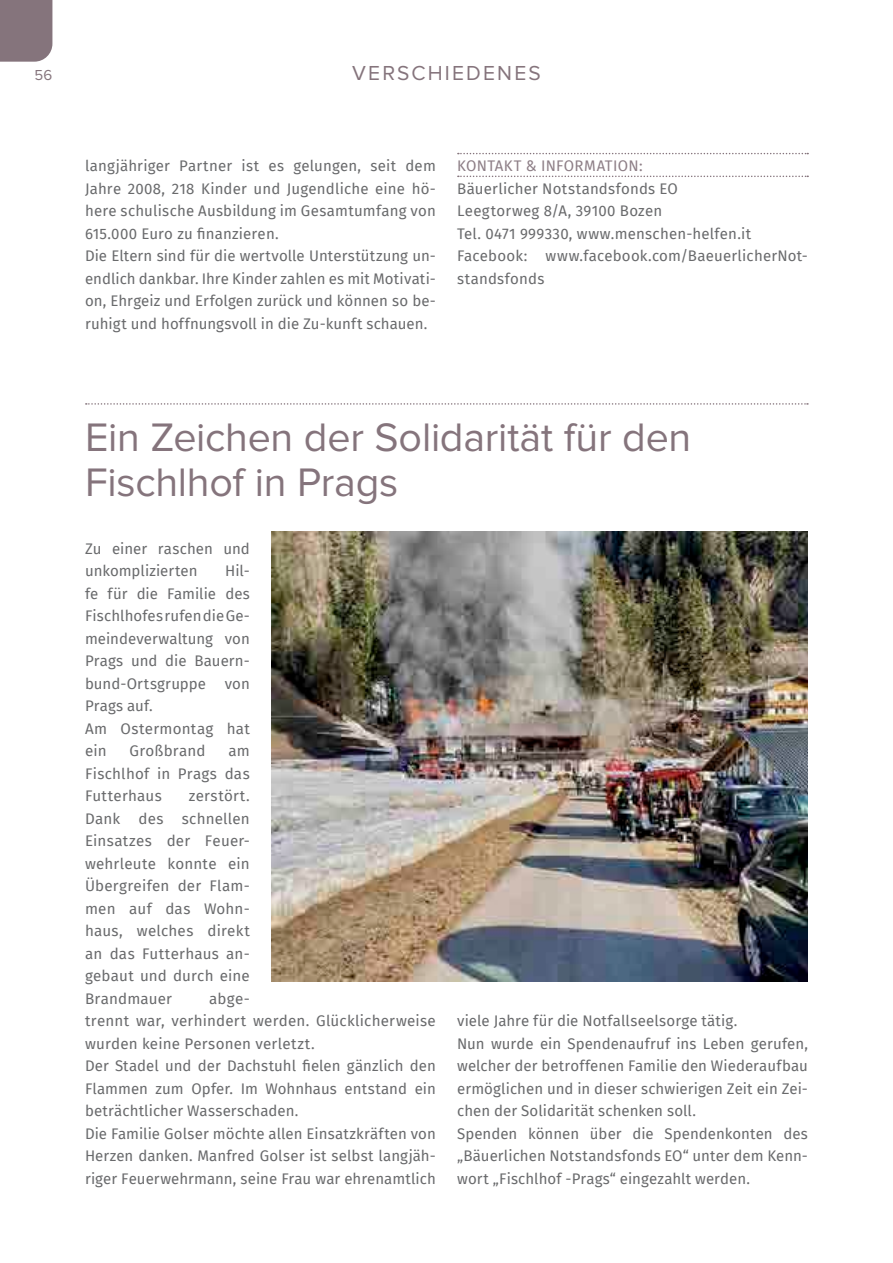
<style>
.page{position:relative;width:893px;height:1263px;background:#fff}
.page>*{position:absolute;margin:0;border:0;box-sizing:border-box;transform-origin:0 0}
.Title_Violett{font:41.25px/45px "Proxima Nova";letter-spacing:-.005em;color:#85747c}
.t1{font:21px "Proxima Nova";letter-spacing:.1em;color:#85747c}
.Body_Text{font:15px/22.5px "Fira Sans";letter-spacing:.01em;color:#696a6c;text-align:justify}
.ViolettTitle_Absatzl{font:15px "Fira Sans";letter-spacing:.02em;color:#8d7e86}
.t2{font:15px "Proxima Nova";color:#85747c}
</style>
<div class="page">
<svg style="left:458px;top:153px;width:350px;height:1px"></svg>
<svg style="left:458px;top:176px;width:350px;height:1px"></svg>
<svg style="left:86px;top:403px;width:722px;height:2px"></svg>
<img style="left:271px;top:531px;width:537px;height:450px">
<div style="left:0;top:0;width:52px;height:62px;background:#85747c"></div>
<p class="t2" style="left:34px;top:66px;width:19px">56</p>
<h2 class="t1" style="left:352px;top:61px;width:190px">VERSCHIEDENES</h2>
<p class="Body_Text" style="left:85px;top:154px;width:352px">langjähriger Partner ist es gelungen, seit dem Jahre 2008, 218 Kinder und Jugendliche eine hö&shy;here schulische Ausbildung im Gesamtumfang von 615.000 Euro zu finanzieren.</p>
<p class="Body_Text" style="left:85px;top:244px;width:352px">Die Eltern sind für die wertvolle Unterstützung un&shy;endlich dankbar. Ihre Kinder zahlen es mit Motivati&shy;on, Ehrgeiz und Erfolgen zurück und können so be&shy;ruhigt und hoffnungsvoll in die Zu-kunft schauen.</p>
<p class="ViolettTitle_Absatzl" style="left:457px;top:155px;width:187px">KONTAKT &amp; INFORMATION:</p>
<p class="Body_Text" style="left:457px;top:177px;width:222px">Bäuerlicher Notstandsfonds EO</p>
<p class="Body_Text" style="left:457px;top:199px;width:207px">Leegtorweg 8/A, 39100 Bozen</p>
<p class="Body_Text" style="left:457px;top:222px;width:296px">Tel. 0471 999330, www.menschen-helfen.it</p>
<p class="Body_Text" style="left:457px;top:244px;width:352px">Facebook: www.facebook.com/BaeuerlicherNot&shy;standsfonds</p>
<p class="Title_Violett" style="left:85px;top:416px;width:608px">Ein Zeichen der Solidarität für den<br>Fischlhof in Prags</p>
<p class="Body_Text" style="left:85px;top:537px;width:166px">Zu einer raschen und unkomplizierten</p>
<p class="Body_Text" style="left:85px;top:559px;width:166px;text-indent:140px">Hil&shy;fe für die Familie des Fischlhofes rufen die Ge&shy;meindeverwaltung von Prags und die Bauern&shy;bund-Ortsgruppe von Prags auf.</p>
<p class="Body_Text" style="left:85px;top:717px;width:166px">Am Ostermontag hat ein</p>
<p class="Body_Text" style="left:130px;top:739px;width:77px">Großbrand</p>
<p class="Body_Text" style="left:85px;top:739px;width:166px;text-indent:143px">am Fischlhof in Prags das Futterhaus</p>
<p class="Body_Text" style="left:85px;top:784px;width:166px;text-indent:104px">zerstört.<br>Dank des schnellen Einsatzes der Feuer&shy;wehrleute konnte ein Übergreifen der Flam&shy;men auf das Wohn&shy;haus, welches direkt an das Futterhaus an&shy;gebaut und durch eine Brandmauer</p>
<p class="Body_Text" style="left:85px;top:987px;width:352px;text-align:left;text-indent:124px">abge-<br>trennt war, verhindert werden. Glücklicherweise wurden keine Personen verletzt.</p>
<p class="Body_Text" style="left:85px;top:1054px;width:352px">Der Stadel und der Dachstuhl fielen gänzlich den Flammen zum Opfer. Im Wohnhaus entstand ein beträchtlicher Wasserschaden.</p>
<p class="Body_Text" style="left:85px;top:1122px;width:352px">Die Familie Golser möchte allen Einsatzkräften von Herzen danken. Manfred Golser ist selbst langjäh&shy;riger Feuerwehrmann, seine Frau war ehrenamtlich</p>
<p class="Body_Text" style="left:457px;top:1009px;width:282px">viele Jahre für die Notfallseelsorge tätig.</p>
<p class="Body_Text" style="left:457px;top:1032px;width:352px">Nun wurde ein Spendenaufruf ins Leben gerufen, welcher der betroffenen Familie den Wiederaufbau ermöglichen und in dieser schwierigen Zeit ein Zei&shy;chen der Solidarität schenken soll.</p>
<p class="Body_Text" style="left:457px;top:1122px;width:352px">Spenden können über die Spendenkonten des „Bäuerlichen Notstandsfonds EO“ unter dem Kenn&shy;wort „Fischlhof -Prags“ eingezahlt werden.</p>
</div>
